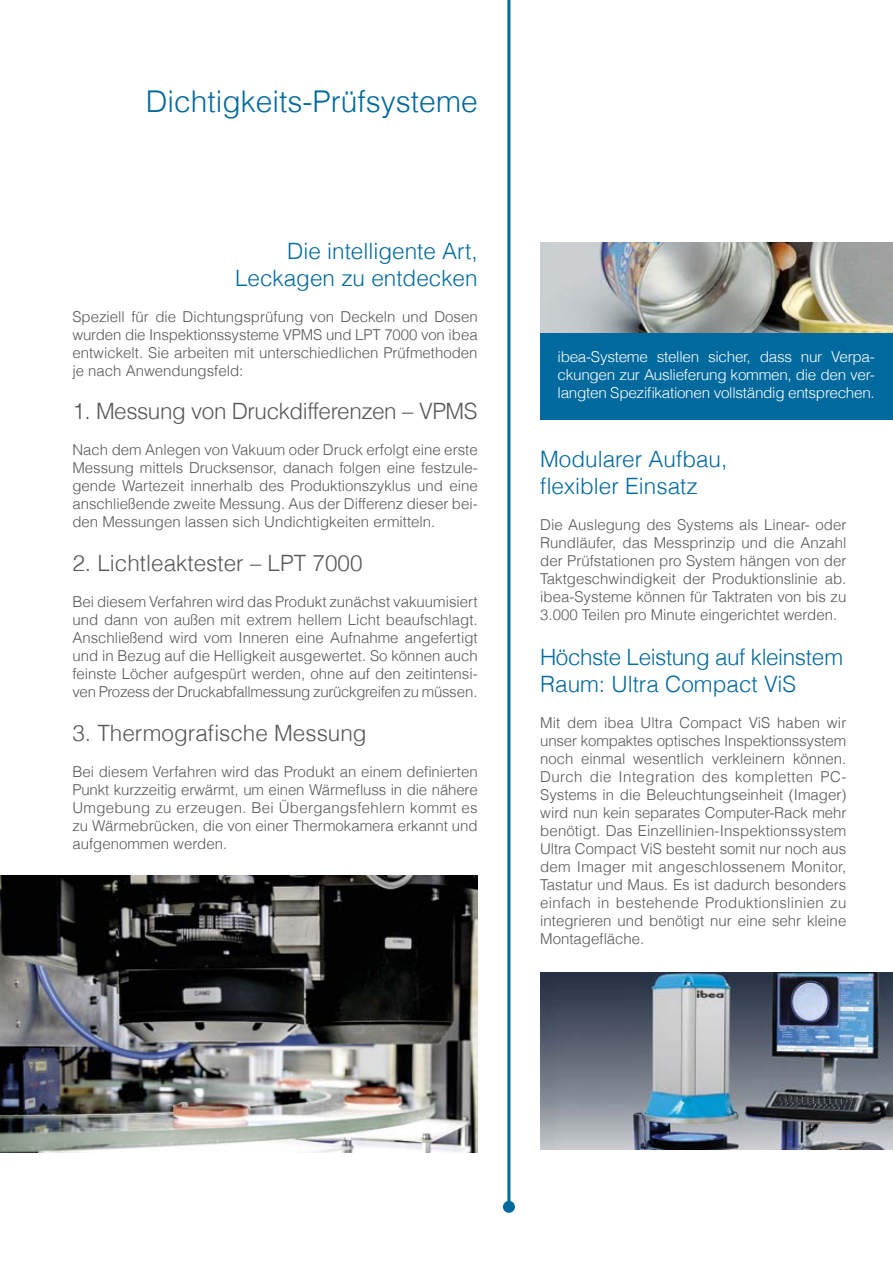
<style>
.page{position:relative;width:893px;height:1263px;background:#fff}
.page>*{position:absolute;margin:0;border:0;box-sizing:border-box;transform-origin:0 0}
.t1{font:300 30px "Helvetica";color:#00699e}
.t2{font:300 22.5px/27px "Helvetica";color:#00699e;text-align:right}
.t3{font:300 22.5px "Helvetica";color:#575756}
.t4{font:300 22.5px/27px "Helvetica";letter-spacing:-.02em;color:#00699e}
.t5{font:300 22.5px "Helvetica";letter-spacing:-.02em;color:#575756}
.t6{font:300 15px/18px "Helvetica";color:#575756;text-align:justify}
.t7{font:300 15px/18px "Helvetica";letter-spacing:-.02em;color:#fff;text-align:justify}
</style>
<div class="page">
<img style="left:540px;top:242px;width:353px;height:178px">
<hr style="left:507px;top:0;width:3px;height:1207px;background:#00699e">
<div style="left:503px;top:1201px;width:12px;height:12px;background:#00699e;border-radius:50%"></div>
<img style="left:0;top:875px;width:478px;height:278px">
<img style="left:540px;top:972px;width:352px;height:178px">
<div style="left:540px;top:334px;width:352px;height:86px;background:#00699e"></div>
<h1 class="t1" style="left:146px;top:77px;width:333px">Dichtigkeits-Prüfsysteme</h1>
<h2 class="t2" style="left:235px;top:236px;width:244px">Die intelligente Art,<br>Leckagen zu entdecken</h2>
<p class="t6" style="left:72px;top:306px;width:407px">Speziell für die Dichtungsprüfung von Deckeln und Dosen wurden die Inspektionssysteme VPMS und LPT 7000 von ibea entwickelt. Sie arbeiten mit unterschiedlichen Prüfmethoden je nach Anwendungsfeld:</p>
<h2 class="t5" style="left:72px;top:393px;width:407px">1. Messung von Druckdifferenzen – VPMS</h2>
<p class="t6" style="left:72px;top:440px;width:407px">Nach dem Anlegen von Vakuum oder Druck erfolgt eine erste Messung mittels Drucksensor, danach folgen eine festzule&shy;gende Wartezeit innerhalb des Produktionszyklus und eine anschließende zweite Messung. Aus der Differenz dieser bei&shy;den Messungen lassen sich Undichtigkeiten ermitteln.</p>
<h2 class="t3" style="left:72px;top:545px;width:292px">2. Lichtleaktester – LPT 7000</h2>
<p class="t6" style="left:72px;top:592px;width:407px">Bei diesem Verfahren wird das Produkt zunächst vakuumisiert und dann von außen mit extrem hellem Licht beaufschlagt.<br>Anschließend wird vom Inneren eine Aufnahme angefertigt und in Bezug auf die Helligkeit ausgewertet. So können auch feinste Löcher aufgespürt werden, ohne auf den zeitintensi&shy;ven Prozess der Druckabfallmessung zurückgreifen zu müssen.</p>
<h2 class="t3" style="left:72px;top:715px;width:296px">3. Thermografische Messung</h2>
<p class="t6" style="left:72px;top:762px;width:407px">Bei diesem Verfahren wird das Produkt an einem definierten Punkt kurzzeitig erwärmt, um einen Wärmefluss in die nähere Umgebung zu erzeugen. Bei Übergangsfehlern kommt es zu Wärmebrücken, die von einer Thermokamera erkannt und aufgenommen werden.</p>
<p class="t7" style="left:558px;top:347px;width:319px">ibea-Systeme stellen sicher, dass nur Verpa&shy;ckungen zur Auslieferung kommen, die den ver&shy;langten Spezifikationen vollständig entsprechen.</p>
<h2 class="t2" style="left:540px;top:444px;width:189px;text-align:left">Modularer Aufbau, flexibler Einsatz</h2>
<p class="t6" style="left:540px;top:515px;width:308px">Die Auslegung des Systems als Linear- oder Rundläufer, das Messprinzip und die Anzahl der Prüfstationen pro System hängen von der Taktgeschwindigkeit der Produktionslinie ab. ibea-Systeme können für Taktraten von bis zu 3.000 Teilen pro Minute eingerichtet werden.</p>
<h2 class="t4" style="left:540px;top:642px;width:304px">Höchste Leistung auf kleinstem<br>Raum: Ultra Compact ViS</h2>
<p class="t6" style="left:540px;top:713px;width:308px">Mit dem ibea Ultra Compact ViS haben wir unser kompaktes optisches Inspektionssystem noch einmal wesentlich verkleinern können.<br>Durch die Integration des kompletten PC-Systems in die Beleuchtungseinheit (Imager) wird nun kein separates Computer-Rack mehr benötigt. Das Einzellinien-Inspektionssystem Ultra Compact ViS besteht somit nur noch aus dem Imager mit angeschlossenem Monitor, Tastatur und Maus. Es ist dadurch besonders einfach in bestehende Produktionslinien zu integrieren und benötigt nur eine sehr kleine Montagefläche.</p>
</div>
